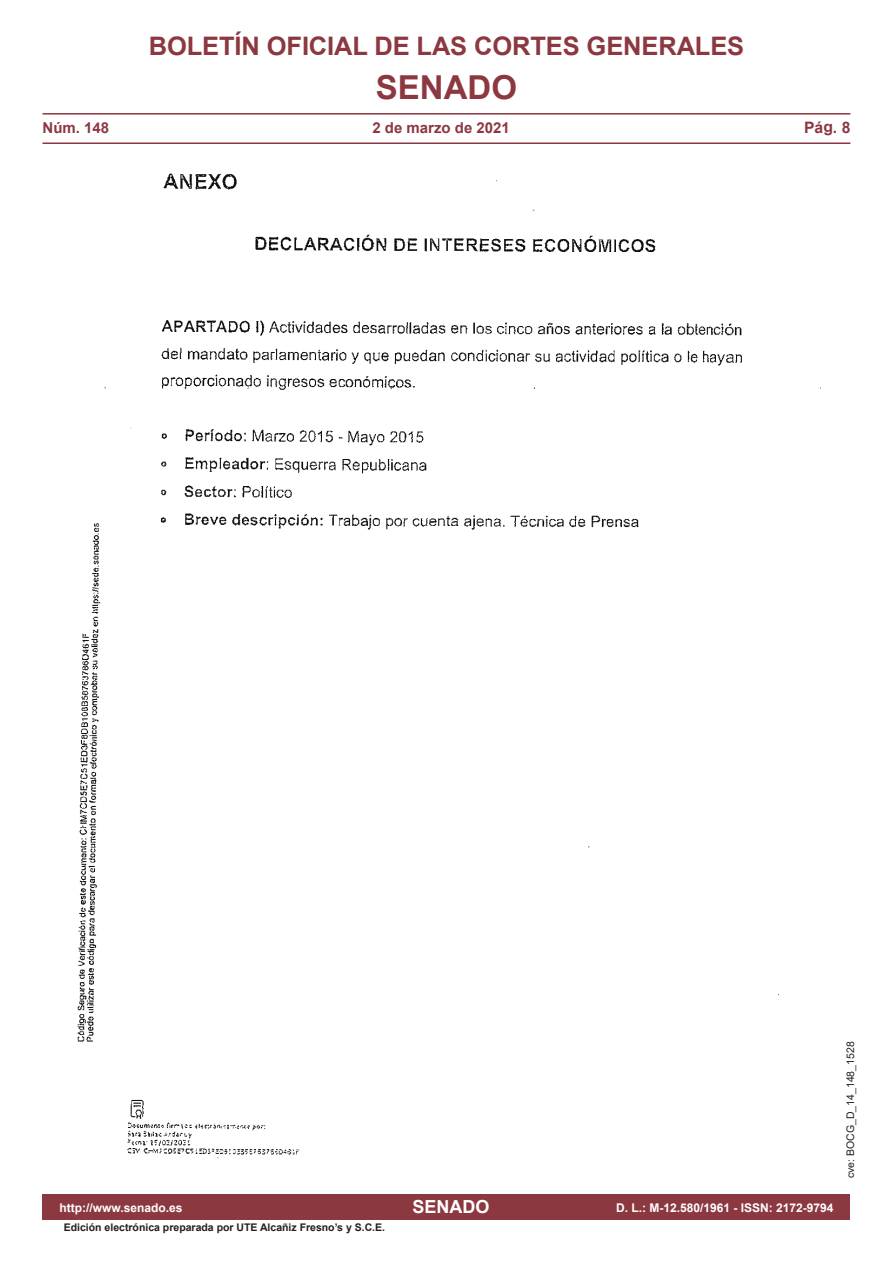
<style>
.page{position:relative;width:893px;height:1263px;background:#fff}
.page>*{position:absolute;margin:0;border:0;box-sizing:border-box;transform-origin:0 0}
.t1{font:700 33px "Arial";color:#8c3840}
.t2{font:700 25.5px "Arial";letter-spacing:-.005em;color:#8c3840}
.t3{font:700 18px "Arial";color:#fff}
.t4{font:700 15.75px "Arial";color:#8c3840}
.t5{font:700 15px "Arial";color:#8c3840}
.t6{font:700 12px "Arial";color:#fff}
.t7{font:700 10.5px "Arial";color:#231f20}
.t8{font:10.5px "Arial";color:#231f20}
.s1{font-size:15.15px}
</style>
<div class="page">
<img style="left:77px;top:173px;width:744px;height:986px">
<hr style="left:43px;top:113px;width:807px;height:2px;background:#8c3840">
<hr style="left:43px;top:142px;width:807px;height:2px;background:#8c3840">
<div style="left:43px;top:1194px;width:807px;height:25px;background:#8c3840"></div>
<h2 class="t2" style="left:149px;top:28px;width:597px">BOLETÍN OFICIAL DE LAS CORTES GENERALES</h2>
<h1 class="t1" style="left:376px;top:64px;width:143px">SENADO</h1>
<h3 class="t5" style="left:43px;top:117px;width:68px">Núm. 148</h3>
<h3 class="t5" style="left:372px;top:117px;width:139px">2 de marzo de 2021</h3>
<h3 class="t4" style="left:804px;top:116px;width:48px">Pá<span class="s1">g</span>. 8</h3>
<p class="t6" style="left:60px;top:1199px;width:124px">http://www.senado.es</p>
<h3 class="t3" style="left:413px;top:1194px;width:79px">SENADO</h3>
<p class="t6" style="left:616px;top:1199px;width:219px">D. L.: M-12.580/1961 - ISSN: 2172-9794</p>
<p class="t7" style="left:64px;top:1220px;width:323px">Edición electrónica preparada por UTE Alcañiz Fresno’s y S.C.E.</p>
<p class="t8" style="left:843px;top:1178px;width:138px;rotate:-90deg">cve: BOCG_D_14_148_1528</p>
</div>
